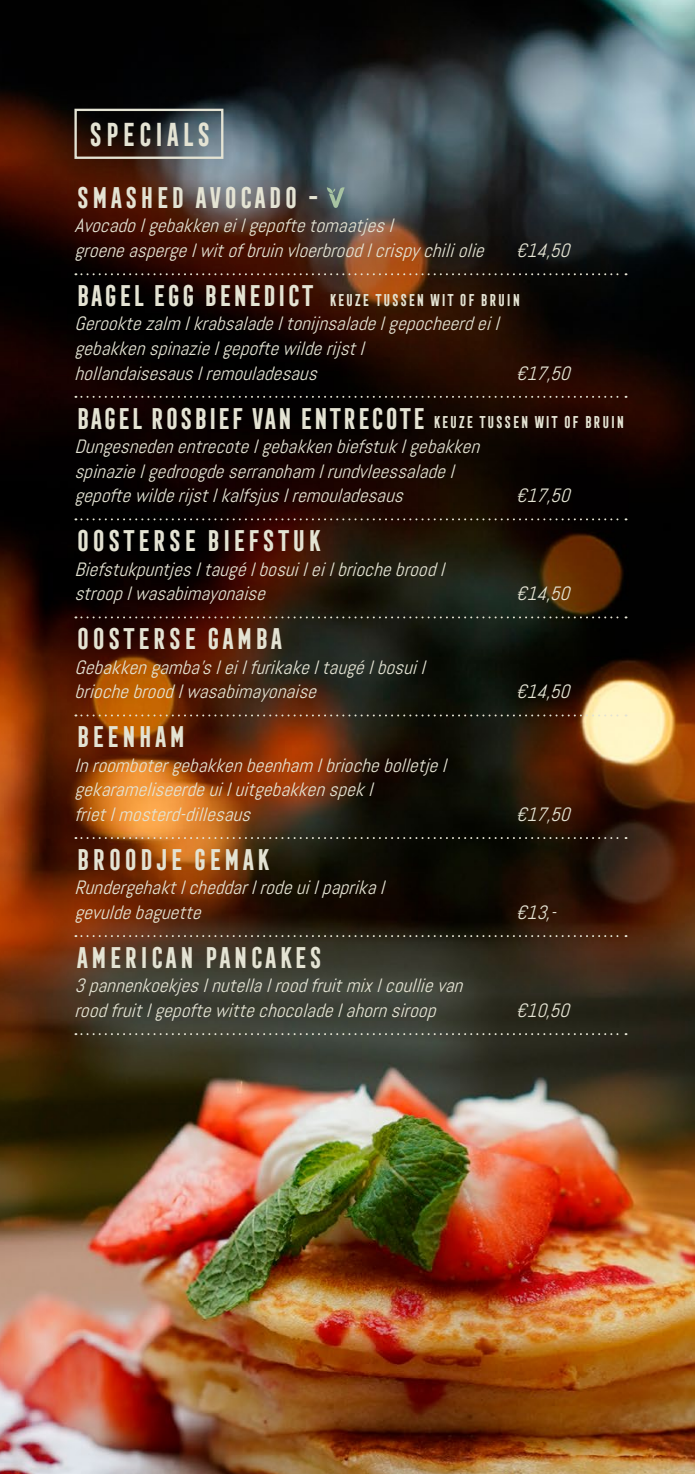
<style>
.page{position:relative;width:695px;height:1474px;background:#fff}
.page>*{position:absolute;margin:0;border:0;box-sizing:border-box;transform-origin:0 0}
.t1{font:700 30.45px "Frontage Condensed";letter-spacing:.02em;color:#e4e3d3;scale:.95 1}
.t2{font:700 27.47px "Frontage Condensed";color:#e4e3d3}
.t3{font:700 27.47px "Frontage Condensed";letter-spacing:-.045em;color:#e4e3d3}
.t4{font:italic 19.25px/24.5px "Abel";color:#e4e3d3}
.t5{font:700 15.75px "Frontage Condensed";color:#e4e3d3;scale:.95 1}
.s1{font-size:27.47px}
.s2{font-size:15.75px}
</style>
<div class="page">
<img style="left:0;top:0;width:694px;height:1473px">
<div style="left:74px;top:109px;width:149px;height:50px;border:2px solid #e4e3d3"></div>
<svg style="left:327px;top:187px;width:17px;height:21px"></svg>
<svg style="left:75px;top:273px;width:551px;height:2px"></svg>
<svg style="left:75px;top:396px;width:551px;height:2px"></svg>
<svg style="left:75px;top:518px;width:551px;height:2px"></svg>
<svg style="left:75px;top:616px;width:551px;height:2px"></svg>
<svg style="left:75px;top:714px;width:551px;height:2px"></svg>
<svg style="left:75px;top:837px;width:551px;height:2px"></svg>
<svg style="left:75px;top:935px;width:551px;height:2px"></svg>
<svg style="left:75px;top:1033px;width:551px;height:2px"></svg>
<h1 class="t1" style="left:87px;top:117px;width:132px">SPECIALS</h1>
<h2 class="t2" style="left:74px;top:182px;width:245px">SMASHED AVOCADO -</h2>
<p class="t4" style="left:74px;top:214px;width:417px">Avocadolgebakkeneilgepoftetomaatjesl groeneaspergelwitofbruinvloerbroodlcrispychiliolie</p>
<p class="t4" style="left:515px;top:238px;width:62px">€14,50</p>
<p class="t5" style="left:74px;top:291px;width:471px"><span class="s1">BAGEL EGG BENEDICT</span> KEUZE TUSSEN WIT OF BRUIN</p>
<p class="t4" style="left:74px;top:312px;width:432px">Gerooktezalm lkrabsaladeltonijnsaladelgepocheerdeil gebakkenspinazielgepoftewilderijstl hollandaisesauslremouladesaus</p>
<p class="t4" style="left:515px;top:361px;width:62px">€17,50</p>
<h2 class="t3" style="left:74px;top:402px;width:551px">BAGEL ROSBIEF VAN ENTRECOTE <span class="s2">KEUZE TUSSEN WIT OF BRUIN</span></h2>
<p class="t4" style="left:74px;top:434px;width:412px">Dungesnedenentrecotelgebakkenbiefstuklgebakken spinazielgedroogdeserranoham lrundvleessaladel gepoftewilderijstlkalfsjuslremouladesaus</p>
<p class="t4" style="left:515px;top:483px;width:62px">€17,50</p>
<h2 class="t2" style="left:74px;top:525px;width:248px">OOSTERSE BIEFSTUK</h2>
<p class="t4" style="left:74px;top:557px;width:377px">Biefstukpuntjesltaugélbosuileilbriochebroodl strooplwasabimayonaise</p>
<h2 class="t2" style="left:74px;top:623px;width:210px">OOSTERSE GAMBA</h2>
<p class="t4" style="left:74px;top:655px;width:358px">Gebakkengamba’sleilfurikakeltaugélbosuil briochebroodlwasabimayonaise</p>
<h2 class="t2" style="left:74px;top:721px;width:113px">BEENHAM</h2>
<p class="t4" style="left:74px;top:753px;width:379px">Inroombotergebakkenbeenham lbriochebolletjel gekarameliseerdeuiluitgebakkenspekl frietlmosterd-dillesaus</p>
<h2 class="t2" style="left:74px;top:843px;width:197px">BROODJE GEMAK</h2>
<p class="t4" style="left:74px;top:875px;width:317px">Rundergehaktlcheddarlrodeuilpaprikal gevuldebaguette</p>
<h2 class="t2" style="left:74px;top:941px;width:250px">AMERICAN PANCAKES</h2>
<p class="t4" style="left:74px;top:973px;width:396px">3pannenkoekjeslnutellalroodfruitmixlcoullievan roodfruitlgepoftewittechocoladelahornsiroop</p>
<p class="t4" style="left:515px;top:581px;width:62px">€14,50</p>
<p class="t4" style="left:515px;top:679px;width:62px">€14,50</p>
<p class="t4" style="left:515px;top:802px;width:62px">€17,50</p>
<p class="t4" style="left:515px;top:900px;width:48px">€13,-</p>
<p class="t4" style="left:515px;top:998px;width:61px">€10,50</p>
</div>
